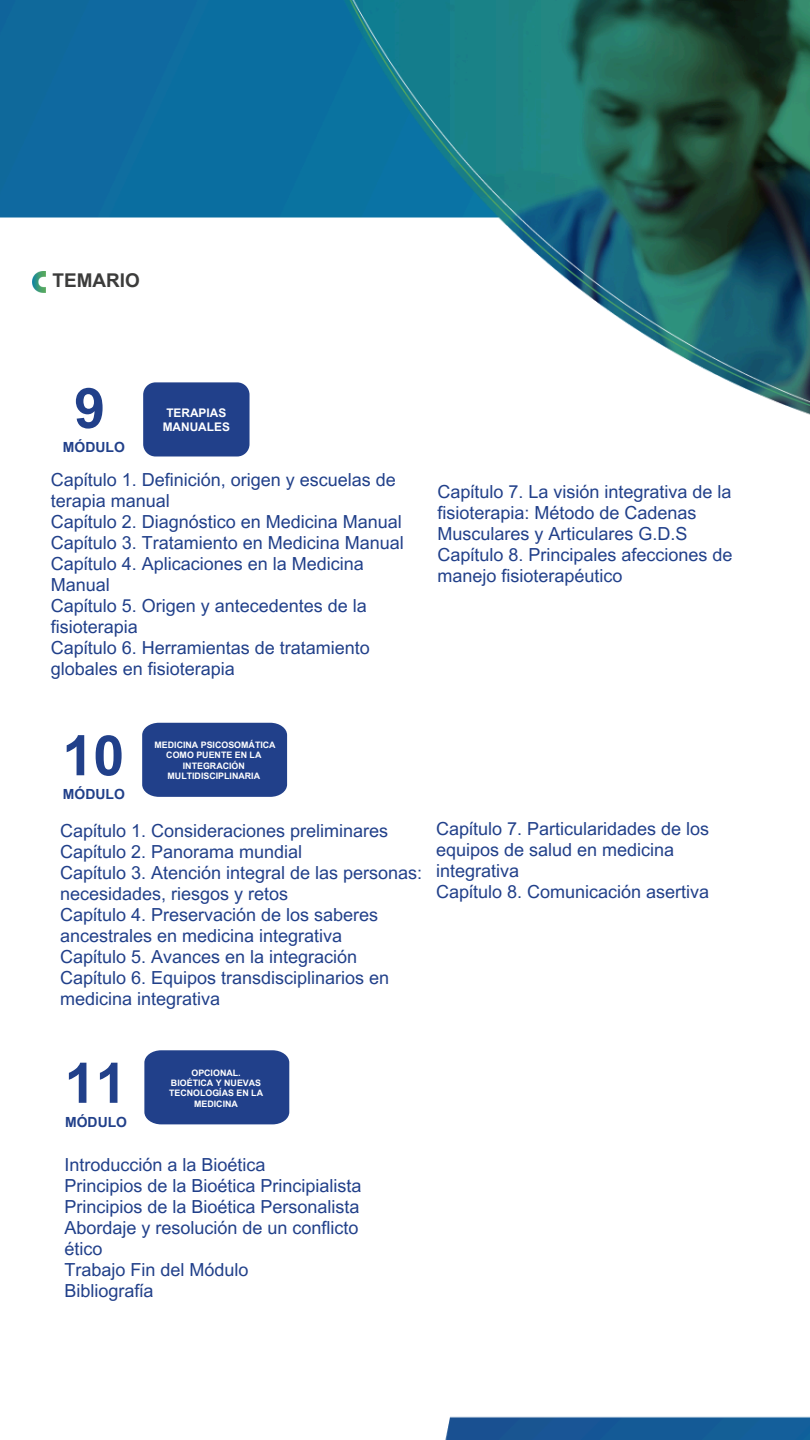
<style>
.page{position:relative;width:810px;height:1440px;background:#fff}
.page>*{position:absolute;margin:0;border:0;box-sizing:border-box;transform-origin:0 0}
.t1{font:700 55.8px "Arial MT Pro";color:#21408a}
.t2{font:700 19px "Arial MT Pro";color:#3c3c3b}
.t3{font:18px/21px "Arial MT Pro";color:#21408a}
.t4{font:700 14px "Arial MT Pro";color:#21408a}
.t5{font:700 11.9px "Arial MT Pro";color:#fff}
.t6{font:700 8.9px/10.3px "Arial MT Pro";color:#fff;text-align:center}
</style>
<div class="page">
<img style="left:0;top:0;width:810px;height:1440px">
<img style="left:33px;top:272px;width:12px;height:21px">
<div style="left:143px;top:382px;width:106px;height:75px;background:#21408a;border-radius:12px"></div>
<div style="left:142px;top:723px;width:145px;height:74px;background:#21408a"></div>
<div style="left:144px;top:1050px;width:145px;height:74px;background:#21408a"></div>
<p class="t2" style="left:53px;top:273px;width:89px">TEMARIO</p>
<h4 class="t1" style="left:74px;top:387px;width:33px">9</h4>
<p class="t4" style="left:63px;top:442px;width:63px">MÓDULO</p>
<h3 class="t5" style="left:166px;top:409px;width:61px">TERAPIAS</h3>
<h3 class="t5" style="left:163px;top:422px;width:69px">MANUALES</h3>
<h2 class="t3" style="left:51px;top:472px;width:355px">Capítulo 1. Definición, origen y escuelas de terapia manual<br>Capítulo 2. Diagnóstico en Medicina Manual<br>Capítulo 3. Tratamiento en Medicina Manual<br>Capítulo 4. Aplicaciones en la Medicina<br>Manual<br>Capítulo 5. Origen y antecedentes de la fisioterapia<br>Capítulo 6. Herramientas de tratamiento globales en fisioterapia</h2>
<p class="t3" style="left:437px;top:483px;width:297px">Capítulo 7. La visión integrativa de la fisioterapia: Método de Cadenas Musculares y Articulares G.D.S Capítulo 8. Principales afecciones de manejo fisioterapéutico</p>
<h2 class="t1" style="left:62px;top:735px;width:64px">10</h2>
<h3 class="t4" style="left:63px;top:789px;width:63px">MÓDULO</h3>
<p class="t6" style="left:155px;top:741px;width:123px">MEDICINA PSICOSOMÁTICA<br>COMO PUENTE EN LA<br>INTEGRACIÓN</p>
<p class="t6" style="left:168px;top:772px;width:94px">MULTIDISCIPLINARIA</p>
<p class="t3" style="left:60px;top:822px;width:364px">Capítulo 1. Consideraciones preliminares Capítulo 2. Panorama mundial<br>Capítulo 3. Atención integral de las personas: necesidades, riesgos y retos<br>Capítulo 4. Preservación de los saberes ancestrales en medicina integrativa<br>Capítulo 5. Avances en la integración Capítulo 6. Equipos transdisciplinarios en medicina integrativa</p>
<p class="t3" style="left:436px;top:820px;width:275px">Capítulo 7. Particularidades de los equipos de salud en medicina integrativa<br>Capítulo 8. Comunicación asertiva</p>
<h2 class="t1" style="left:64px;top:1062px;width:64px">11</h2>
<h3 class="t4" style="left:65px;top:1116px;width:63px">MÓDULO</h3>
<p class="t6" style="left:191px;top:1068px;width:51px">OPCIONAL.</p>
<h2 class="t6" style="left:169px;top:1079px;width:96px;text-align:left">BIOÉTICA Y NUEVAS<br>TECNOLOGÍAS EN LA</h2>
<h2 class="t6" style="left:194px;top:1100px;width:45px">MEDICINA</h2>
<h2 class="t3" style="left:64px;top:1157px;width:299px">Introducción a la Bioética<br>Principios de la Bioética Principialista<br>Principios de la Bioética Personalista<br>Abordaje y resolución de un conflicto ético<br>Trabajo Fin del Módulo<br>Bibliografía</h2>
</div>
